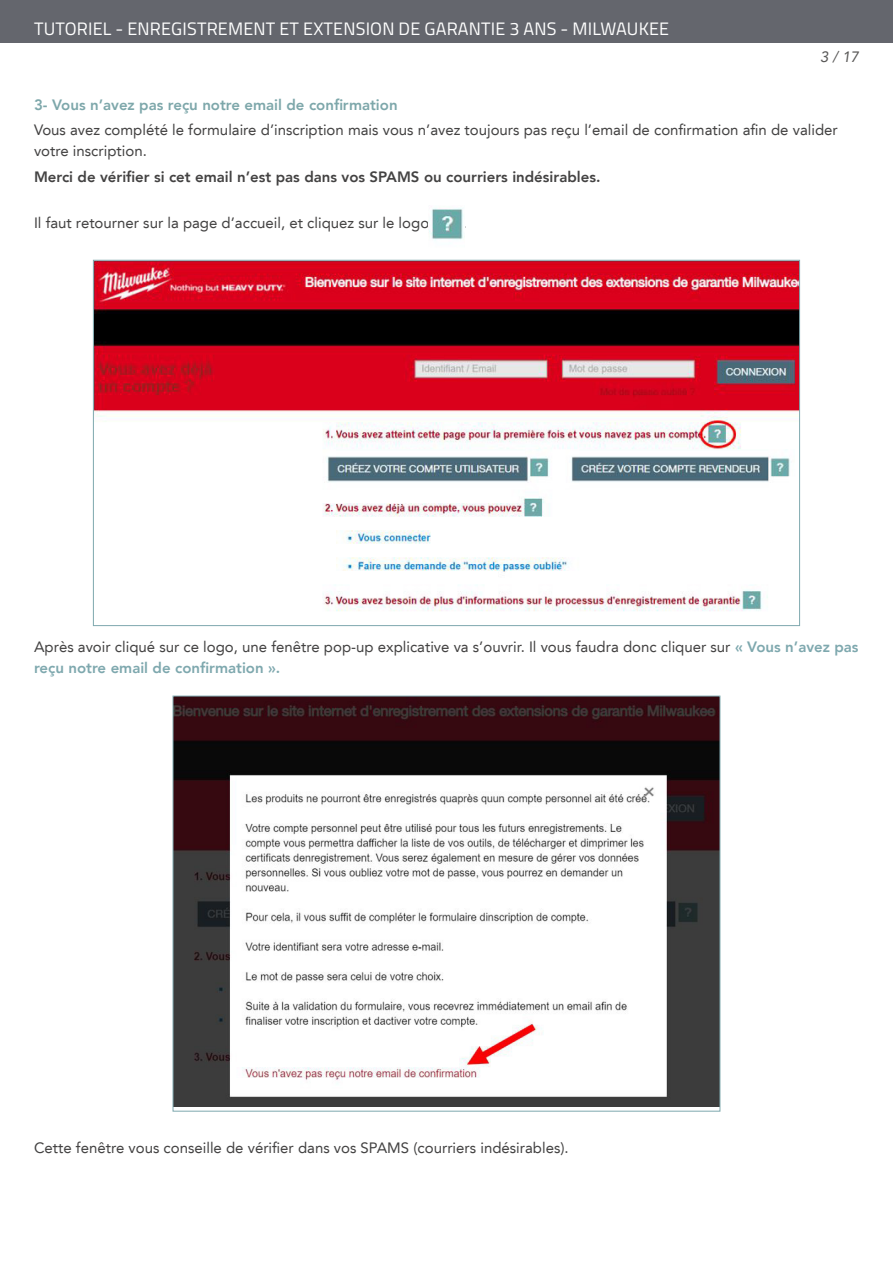
<style>
.page{position:relative;width:893px;height:1263px;background:#fff}
.page>*{position:absolute;margin:0;border:0;box-sizing:border-box;transform-origin:0 0}
.t1{font:18px "Titillium Web";letter-spacing:.01em;color:#fff}
.t2{font:15px/21px "Avenir LT";color:#434242}
.t3{font:800 15px "Avenir LT";color:#434242}
.t4{font:800 15px "Avenir LT";color:#7da7aa}
.t5{font:italic 15px "Avenir LT";color:#595857}
.s1{font-weight:800;color:#7ea8ae}
</style>
<div class="page">
<div style="left:0;top:0;width:893px;height:43px;background:#64666d"></div>
<img style="left:95px;top:262px;width:703px;height:349px">
<img style="left:429px;top:208px;width:35px;height:33px">
<img style="left:175px;top:698px;width:543px;height:408px">
<p class="t1" style="left:34px;top:15px;width:637px">TUTORIEL - ENREGISTREMENT ET EXTENSION DE GARANTIE 3 ANS - MILWAUKEE</p>
<p class="t5" style="left:820px;top:48px;width:40px">3 / 17</p>
<p class="t4" style="left:34px;top:96px;width:365px">3- Vous n’avez pas reçu notre email de confirmation</p>
<p class="t2" style="left:34px;top:120px;width:805px">Vous avez complété le formulaire d’inscription mais vous n’avez toujours pas reçu l’email de confirmation afin de valider votre inscription.</p>
<p class="t3" style="left:34px;top:168px;width:568px">Merci de vérifier si cet email n’est pas dans vos SPAMS ou courriers indésirables.</p>
<p class="t2" style="left:34px;top:212px;width:397px">Il faut retourner sur la page d’accueil, et cliquez sur le logo</p>
<p class="t2" style="left:463px;top:212px;width:6px">.</p>
<p class="t2" style="left:34px;top:637px;width:826px">Après avoir cliqué sur ce logo, une fenêtre pop-up explicative va s’ouvrir. Il vous faudra donc cliquer sur <span class="s1">« Vous n’avez pas reçu notre email de confirmation ».</span></p>
<p class="t2" style="left:34px;top:1137px;width:536px">Cette fenêtre vous conseille de vérifier dans vos SPAMS (courriers indésirables).</p>
</div>
